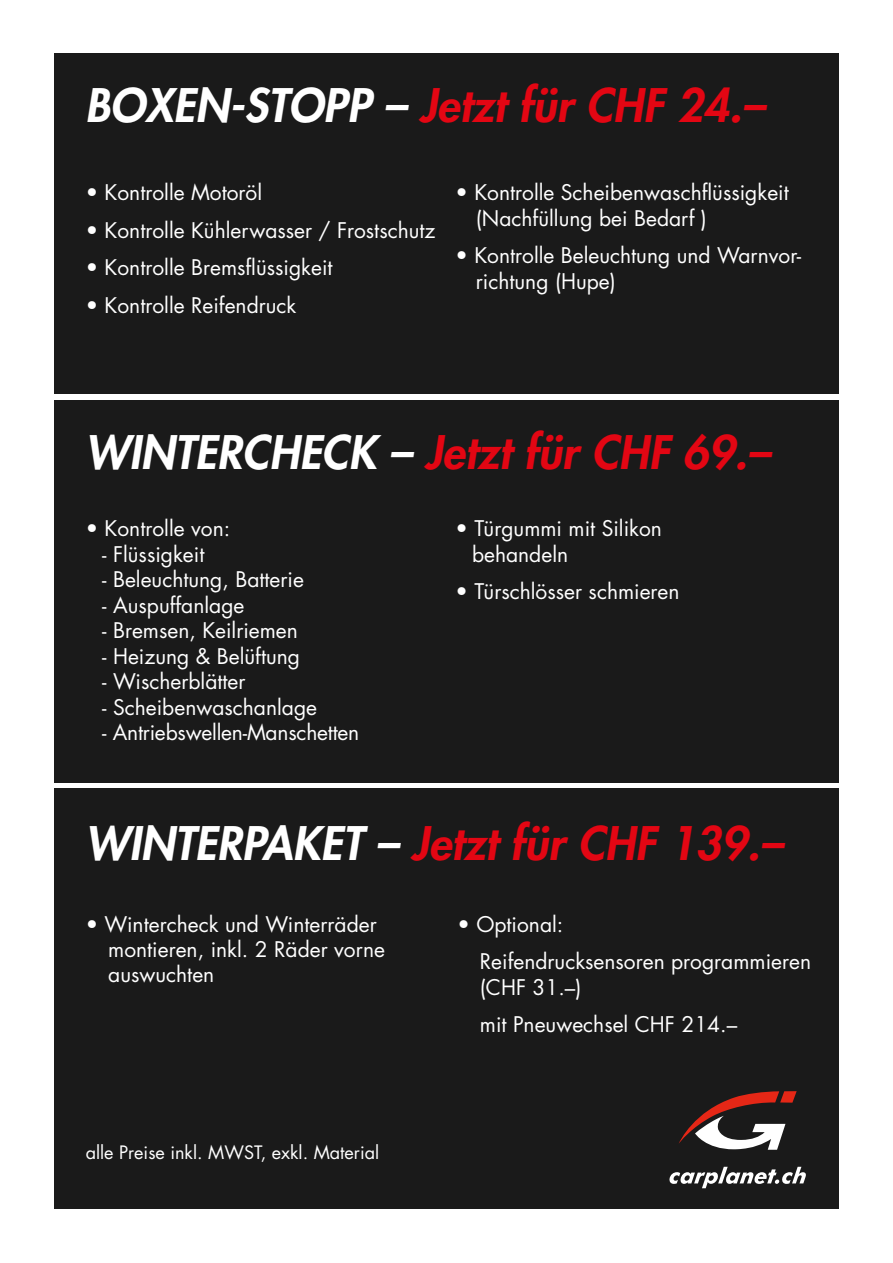
<style>
.page{position:relative;width:893px;height:1263px;background:#fff}
.page>*{position:absolute;margin:0;border:0;box-sizing:border-box;transform-origin:0 0}
.t1{font:italic 800 45px "Futura Std";color:#e30613}
.t2{font:21px/25.5px "Futura Std";color:#fff}
.t3{font:18px "Futura Std";color:#fff}
.s1{color:#fff}
</style>
<div class="page">
<div style="left:54px;top:54px;width:785px;height:340px;background:#1a1a1a"></div>
<div style="left:54px;top:400px;width:785px;height:382px;background:#1a1a1a"></div>
<div style="left:54px;top:789px;width:785px;height:420px;background:#1a1a1a"></div>
<svg style="left:679px;top:1091px;width:118px;height:59px"></svg>
<svg style="left:669px;top:1167px;width:137px;height:21px"></svg>
<h1 class="t1" style="left:85px;top:77px;width:681px"><span class="s1">BOXEN-STOPP –</span> Jetzt für CHF 24.–</h1>
<p class="t2" style="left:86px;top:180px;width:178px">• Kontrolle Motoröl</p>
<p class="t2" style="left:86px;top:217px;width:351px">• Kontrolle Kühlerwasser / Frostschutz</p>
<p class="t2" style="left:86px;top:255px;width:248px">• Kontrolle Bremsflüssigkeit</p>
<p class="t2" style="left:86px;top:292px;width:212px">• Kontrolle Reifendruck</p>
<p class="t2" style="left:476px;top:180px;width:314px;text-indent:-20px">• Kontrolle Scheibenwaschflüssigkeit (Nachfüllung bei Bedarf )</p>
<p class="t2" style="left:476px;top:243px;width:327px;text-indent:-20px">• Kontrolle Beleuchtung und Warnvor&shy;richtung (Hupe)</p>
<h1 class="t1" style="left:85px;top:424px;width:687px"><span class="s1">WINTERCHECK –</span> Jetzt für CHF 69.–</h1>
<p class="t2" style="left:86px;top:516px;width:146px">• Kontrolle von:</p>
<p class="t2" style="left:102px;top:541px;width:104px">- Flüssigkeit</p>
<p class="t2" style="left:102px;top:567px;width:203px">- Beleuchtung, Batterie</p>
<p class="t2" style="left:102px;top:592px;width:144px">- Auspuffanlage</p>
<p class="t2" style="left:102px;top:618px;width:197px">- Bremsen, Keilriemen</p>
<p class="t2" style="left:102px;top:643px;width:199px">- Heizung &amp; Belüftung</p>
<p class="t2" style="left:102px;top:669px;width:145px">- Wischerblätter</p>
<p class="t2" style="left:102px;top:694px;width:216px">- Scheibenwaschanlage</p>
<p class="t2" style="left:102px;top:720px;width:259px">- Antriebswellen-Manschetten</p>
<p class="t2" style="left:472px;top:516px;width:191px;text-indent:-17px">• Türgummi mit Silikon behandeln</p>
<p class="t2" style="left:455px;top:579px;width:226px">• Türschlösser schmieren</p>
<h1 class="t1" style="left:85px;top:814px;width:699px"><span class="s1">WINTERPAKET –</span> Jetzt für CHF 139.–</h1>
<p class="t2" style="left:108px;top:912px;width:278px;text-indent:-22px">• Wintercheck und Winterräder montieren, inkl. 2 Räder vorne auswuchten</p>
<p class="t3" style="left:86px;top:1140px;width:295px">alle Preise inkl. MWST, exkl. Material</p>
<p class="t2" style="left:480px;top:906px;width:333px;line-height:37.5px;text-indent:-22px">• Optional:<br>Reifendrucksensoren programmieren</p>
<p class="t2" style="left:480px;top:968px;width:259px;line-height:37.5px">(CHF 31.–)<br>mit Pneuwechsel CHF 214.–</p>
</div>
